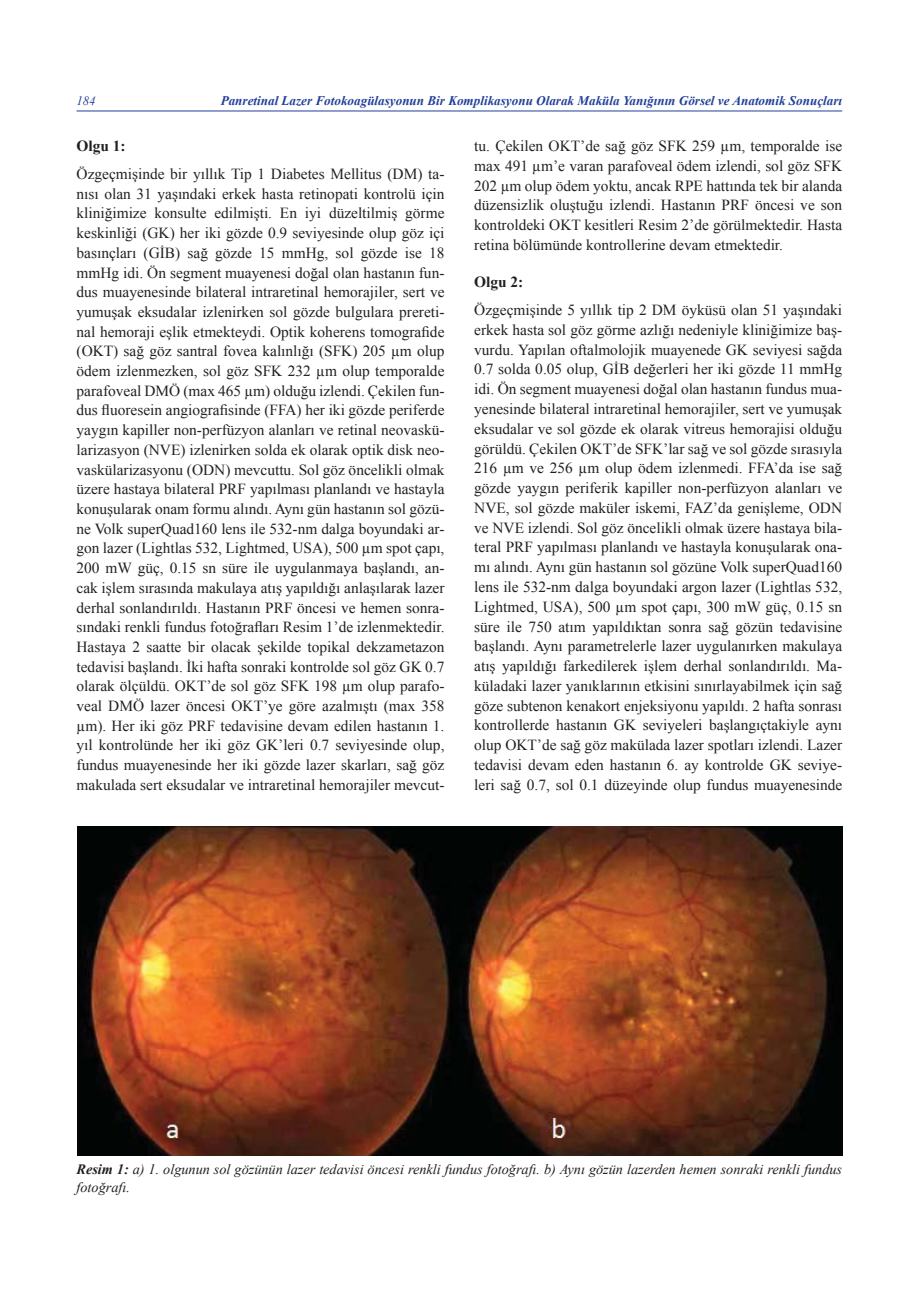
<style>
.page{position:relative;width:906px;height:1289px;background:#fff}
.page>*{position:absolute;margin:0;border:0;box-sizing:border-box;transform-origin:0 0}
.t1{font:15.3px/19.6px "Times New Roman";color:#231f20;text-align:justify}
.t2{font:700 15.3px "Times New Roman";color:#231f20}
.t3{font:italic 14.25px/18px "Times New Roman";color:#231f20}
.t4{font:italic 700 13.2px "Times New Roman";color:#223f9a}
.t5{font:italic 12.75px "Times New Roman";color:#223f9a}
.s1{font-weight:700}
</style>
<div class="page">
<hr style="left:77px;top:111px;width:765px;height:1px;background:#223f9a">
<img style="left:77px;top:826px;width:765px;height:329px">
<p class="t5" style="left:77px;top:94px;width:21px">184</p>
<p class="t4" style="left:221px;top:94px;width:623px">Panretinal Lazer Fotokoagülasyonun Bir Komplikasyonu Olarak Maküla Yanığının Görsel ve Anatomik Sonuçları</p>
<p class="t2" style="left:77px;top:137px;width:51px">Olgu 1:</p>
<p class="t1" style="left:77px;top:164px;width:369px">Özgeçmişinde bir yıllık Tip 1 Diabetes Mellitus (DM) ta&shy;nısı olan 31 yaşındaki erkek hasta retinopati kontrolü için kliniğimize konsulte edilmişti. En iyi düzeltilmiş görme keskinliği (GK) her iki gözde 0.9 seviyesinde olup göz içi basınçları (GİB) sağ gözde 15 mmHg, sol gözde ise 18 mmHg idi. Ön segment muayenesi doğal olan hastanın fun&shy;dus muayenesinde bilateral intraretinal hemorajiler, sert ve yumuşak eksudalar izlenirken sol gözde bulgulara prereti&shy;nal hemoraji eşlik etmekteydi. Optik koherens tomografide (OKT) sağ göz santral fovea kalınlığı (SFK) 205 μm olup ödem izlenmezken, sol göz SFK 232 μm olup temporalde parafoveal DMÖ (max 465 μm) olduğu izlendi. Çekilen fun&shy;dus fluoresein angiografisinde (FFA) her iki gözde periferde yaygın kapiller non-perfüzyon alanları ve retinal neovaskü&shy;larizasyon (NVE) izlenirken solda ek olarak optik disk neo&shy;vaskülarizasyonu (ODN) mevcuttu. Sol göz öncelikli olmak üzere hastaya bilateral PRF yapılması planlandı ve hastayla konuşularak onam formu alındı. Aynı gün hastanın sol gözü&shy;ne Volk superQuad160 lens ile 532-nm dalga boyundaki ar&shy;gon lazer (Lightlas 532, Lightmed, USA), 500 μm spot çapı, 200 mW güç, 0.15 sn süre ile uygulanmaya başlandı, an&shy;cak işlem sırasında makulaya atış yapıldığı anlaşılarak lazer derhal sonlandırıldı. Hastanın PRF öncesi ve hemen sonra&shy;sındaki renkli fundus fotoğrafları Resim 1’de izlenmektedir.<br>Hastaya 2 saatte bir olacak şekilde topikal dekzametazon tedavisi başlandı. İki hafta sonraki kontrolde sol göz GK 0.7 olarak ölçüldü. OKT’de sol göz SFK 198 μm olup parafo&shy;veal DMÖ lazer öncesi OKT’ye göre azalmıştı (max 358 μm). Her iki göz PRF tedavisine devam edilen hastanın 1. yıl kontrolünde her iki göz GK’leri 0.7 seviyesinde olup, fundus muayenesinde her iki gözde lazer skarları, sağ göz makulada sert eksudalar ve intraretinal hemorajiler mevcut-</p>
<p class="t1" style="left:474px;top:136px;width:369px">tu. Çekilen OKT’de sağ göz SFK 259 μm, temporalde ise max 491 μm’e varan parafoveal ödem izlendi, sol göz SFK 202 μm olup ödem yoktu, ancak RPE hattında tek bir alanda düzensizlik oluştuğu izlendi. Hastanın PRF öncesi ve son kontroldeki OKT kesitleri Resim 2’de görülmektedir. Hasta retina bölümünde kontrollerine devam etmektedir.</p>
<p class="t2" style="left:474px;top:273px;width:51px">Olgu 2:</p>
<p class="t1" style="left:474px;top:300px;width:369px">Özgeçmişinde 5 yıllık tip 2 DM öyküsü olan 51 yaşındaki erkek hasta sol göz görme azlığı nedeniyle kliniğimize baş&shy;vurdu. Yapılan oftalmolojik muayenede GK seviyesi sağda 0.7 solda 0.05 olup, GİB değerleri her iki gözde 11 mmHg idi. Ön segment muayenesi doğal olan hastanın fundus mua&shy;yenesinde bilateral intraretinal hemorajiler, sert ve yumuşak eksudalar ve sol gözde ek olarak vitreus hemorajisi olduğu görüldü. Çekilen OKT’de SFK’lar sağ ve sol gözde sırasıyla 216 μm ve 256 μm olup ödem izlenmedi. FFA’da ise sağ gözde yaygın periferik kapiller non-perfüzyon alanları ve NVE, sol gözde maküler iskemi, FAZ’da genişleme, ODN ve NVE izlendi. Sol göz öncelikli olmak üzere hastaya bila&shy;teral PRF yapılması planlandı ve hastayla konuşularak ona&shy;mı alındı. Aynı gün hastanın sol gözüne Volk superQuad160 lens ile 532-nm dalga boyundaki argon lazer (Lightlas 532, Lightmed, USA), 500 μm spot çapı, 300 mW güç, 0.15 sn süre ile 750 atım yapıldıktan sonra sağ gözün tedavisine başlandı. Aynı parametrelerle lazer uygulanırken makulaya atış yapıldığı farkedilerek işlem derhal sonlandırıldı. Ma&shy;küladaki lazer yanıklarının etkisini sınırlayabilmek için sağ göze subtenon kenakort enjeksiyonu yapıldı. 2 hafta sonrası kontrollerde hastanın GK seviyeleri başlangıçtakiyle aynı olup OKT’de sağ göz makülada lazer spotları izlendi. Lazer tedavisi devam eden hastanın 6. ay kontrolde GK seviye&shy;leri sağ 0.7, sol 0.1 düzeyinde olup fundus muayenesinde</p>
<p class="t3" style="left:77px;top:1159px;width:767px"><span class="s1">Resim 1:</span> a) 1. olgunun sol gözünün lazer tedavisi öncesi renkli fundus fotoğrafı. b) Aynı gözün lazerden hemen sonraki renkli fundus fotoğrafı.</p>
</div>
